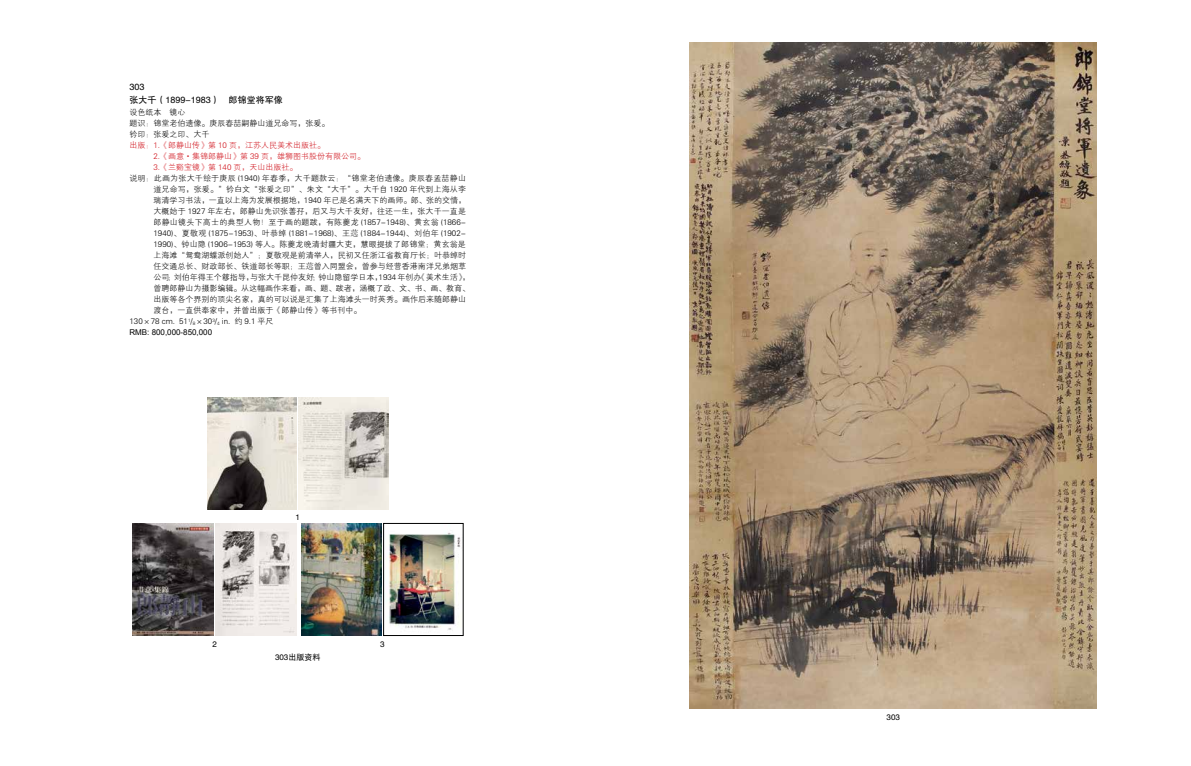
<style>
.page{position:relative;width:1191px;height:766px;background:#fff}
.page>*{position:absolute;margin:0;border:0;box-sizing:border-box;transform-origin:0 0}
.t1{font:9px/13px "FZHTJW GB1 0";color:#000}
.t2{font:8px "FZXH1 JW GB1 0";color:#000}
.t3{font:8px "FZXH1 JW GB1 0";color:#d0121b}
.t4{font:8px "FZXH1 JW GB1 0";letter-spacing:.03em;color:#000}
.t5{font:8px "FZXH1 JW GB1 0";letter-spacing:.025em;color:#000}
.t6{font:8px "Arial";color:#000}
.t7{font:8px "FZHTJW GB1 0";color:#000}
.s1{font-family:"FZXH1 K GBK1 0"}
.s2{font-family:"Adobe Song Std";font-weight:300}
</style>
<div class="page">
<img style="left:689px;top:43px;width:407px;height:665px">
<img style="left:388px;top:532px;width:73px;height:99px">
<div style="left:383px;top:523px;width:80px;height:112px;border:1px solid #000"></div>
<img style="left:302px;top:523px;width:79px;height:112px">
<img style="left:216px;top:523px;width:81px;height:112px">
<img style="left:132px;top:523px;width:81px;height:112px">
<img style="left:207px;top:397px;width:89px;height:112px">
<img style="left:299px;top:397px;width:89px;height:112px">
<p class="t1" style="left:129px;top:81px;width:155px">303<br>张大千（1899-1983） 郎锦堂将军像</p>
<p class="t2" style="left:129px;top:108px;width:57px">设色纸本 镜心</p>
<p class="t2" style="left:129px;top:119px;width:202px">题识：锦堂老伯遗像。庚辰春<span class="s1">喆</span>嗣静山道兄命写，张爰。</p>
<p class="t2" style="left:129px;top:130px;width:81px">钤印：张爰之印、大千</p>
<p class="t3" style="left:129px;top:141px;width:197px">出版：1.《郎静山传》第 10 页，江苏人民美术出版社。</p>
<p class="t3" style="left:153px;top:152px;width:213px">2.《画意·集锦郎静山》第 39 页，雄狮图书股份有限公司。</p>
<p class="t3" style="left:153px;top:163px;width:145px">3.《兰<span class="s1">谿</span>宝镜》第 140 页，天山出版社。</p>
<p class="t5" style="left:129px;top:174px;width:338px">说明：此画为张大千绘于庚辰 (1940) 年春季，大千题款云：“锦堂老伯遗像。庚辰春孟<span class="s1">喆</span>静山</p>
<p class="t2" style="left:153px;top:185px;width:314px">道兄命写，张爰。”钤白文“张爰之印”、朱文“大千”。大千自 1920 年代到上海从李</p>
<p class="t2" style="left:153px;top:196px;width:314px">瑞清学习书法，一直以上海为发展根据地，1940 年已是名满天下的画师。郎、张的交情，</p>
<p class="t2" style="left:153px;top:207px;width:314px">大概始于 1927 年左右，郎静山先识张善<span class="s1">孖</span>，后又与大千友好，往还一生，张大千一直是</p>
<p class="t4" style="left:153px;top:218px;width:314px">郎静山镜头下高士的典型人物！至于画的题跋，有陈夔龙 (1857-1948)、黄玄翁 (1866-</p>
<p class="t2" style="left:153px;top:229px;width:314px">1940)、夏敬观 (1875-1953)、叶恭绰 (1881-1968)、王<span class="s2">䓕</span> (1884-1944)、刘伯年 (1902-</p>
<p class="t2" style="left:153px;top:240px;width:314px">1990)、钟山隐 (1906-1953) 等人。陈夔龙晚清封疆大吏，慧眼提拔了郎锦堂；黄玄翁是</p>
<p class="t2" style="left:153px;top:251px;width:314px">上海滩“鸳鸯湖蝶派创始人”；夏敬观是前清举人，民初又任浙江省教育厅长；叶恭绰时</p>
<p class="t2" style="left:153px;top:262px;width:314px">任交通总长、财政部长、铁道部长等职；王<span class="s2">䓕</span>曾入同盟会，曾参与经营香港南洋兄弟烟草</p>
<p class="t2" style="left:153px;top:273px;width:318px">公司；刘伯年得王个<span class="s1">簃</span>指导，与张大千昆仲友好；钟山隐留学日本，1934年创办《美术生活》，</p>
<p class="t2" style="left:153px;top:284px;width:318px">曾聘郎静山为摄影编辑。从这幅画作来看，画、题、跋者，涵概了政、文、书、画、教育、</p>
<p class="t2" style="left:153px;top:295px;width:314px">出版等各个界别的顶尖名家，真的可以说是汇集了上海滩头一时英秀。画作后来随郎静山</p>
<p class="t2" style="left:153px;top:306px;width:209px">渡台，一直供奉家中，并曾出版于《郎静山传》等书刊中。</p>
<p class="t2" style="left:129px;top:317px;width:145px">130×78 cm. 51<sup>1</sup>/<sub>8</sub>×30<sup>3</sup>/<sub>4</sub> in. 约 9.1 平尺</p>
<p class="t6" style="left:129px;top:327px;width:84px">RMB: 800,000-850,000</p>
<p class="t7" style="left:295px;top:512px;width:6px">1</p>
<p class="t7" style="left:212px;top:639px;width:6px">2</p>
<p class="t7" style="left:380px;top:639px;width:6px">3</p>
<p class="t7" style="left:275px;top:652px;width:47px">303出版资料</p>
<p class="t7" style="left:886px;top:712px;width:15px">303</p>
</div>
